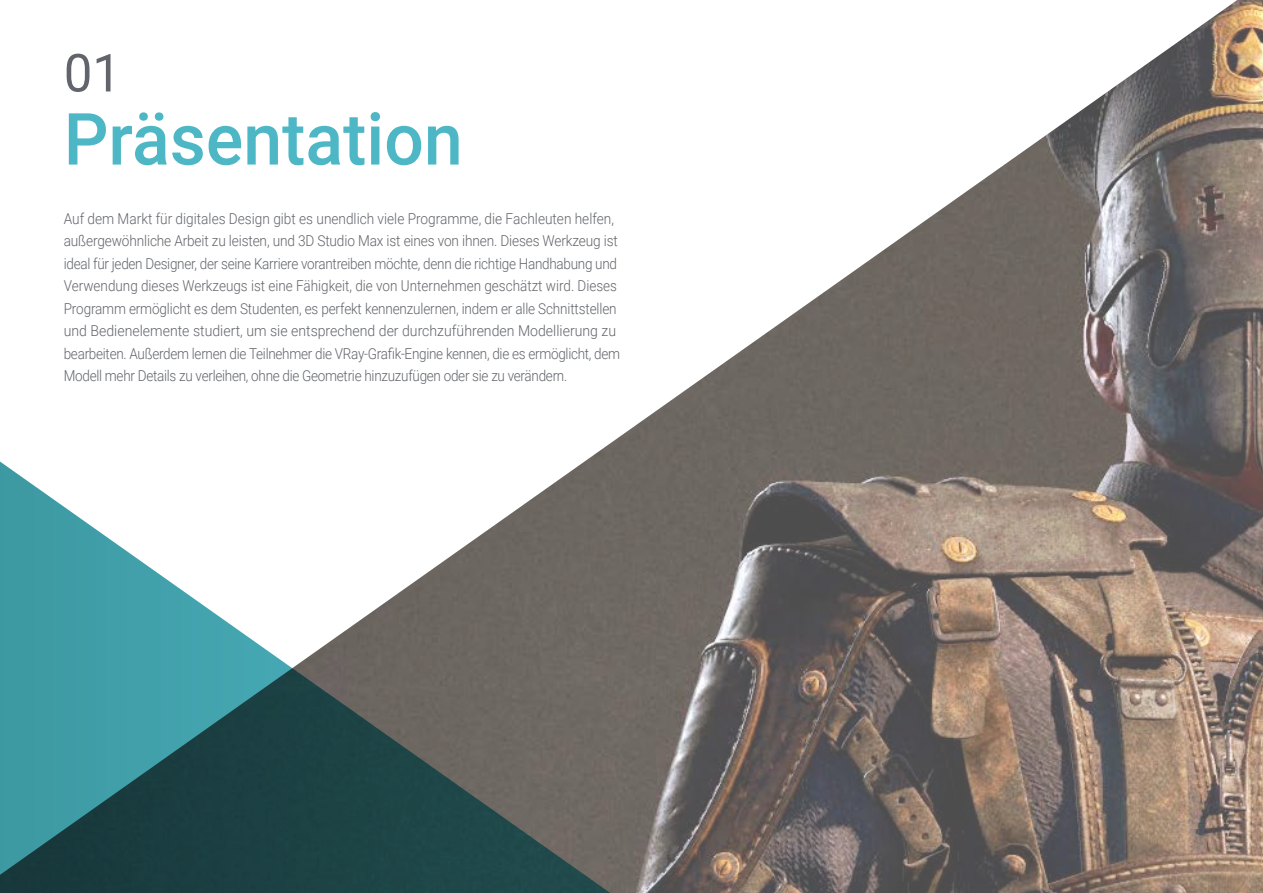
<style>
.page{position:relative;width:1263px;height:893px;background:#fff}
.page>*{position:absolute;margin:0;border:0;box-sizing:border-box;transform-origin:0 0}
.t1{font:500 72px "Roboto";color:#4db7c5}
.t2{font:52.5px "Roboto";color:#61646a}
.t3{font:300 15px/22.5px "Roboto";letter-spacing:-.01em;color:#61646a;scale:.91 1}
</style>
<div class="page">
<img style="left:606px;top:0;width:657px;height:893px">
<svg style="left:0;top:446px;width:640px;height:447px"></svg>
<h2 class="t2" style="left:64px;top:36px;width:59px">01</h2>
<h1 class="t1" style="left:64px;top:89px;width:400px">Präsentation</h1>
<p class="t3" style="left:64px;top:207px;width:613px">Auf dem Markt für digitales Design gibt es unendlich viele Programme, die Fachleuten helfen, außergewöhnliche Arbeit zu leisten, und 3D Studio Max ist eines von ihnen. Dieses Werkzeug ist ideal für jeden Designer, der seine Karriere vorantreiben möchte, denn die richtige Handhabung und Verwendung dieses Werkzeugs ist eine Fähigkeit, die von Unternehmen geschätzt wird. Dieses Programm ermöglicht es dem Studenten, es perfekt kennenzulernen, indem er alle Schnittstellen und Bedienelemente studiert, um sie entsprechend der durchzuführenden Modellierung zu bearbeiten. Außerdem lernen die Teilnehmer die VRay-Grafik-Engine kennen, die es ermöglicht, dem Modell mehr Details zu verleihen, ohne die Geometrie hinzuzufügen oder sie zu verändern.</p>
</div>
